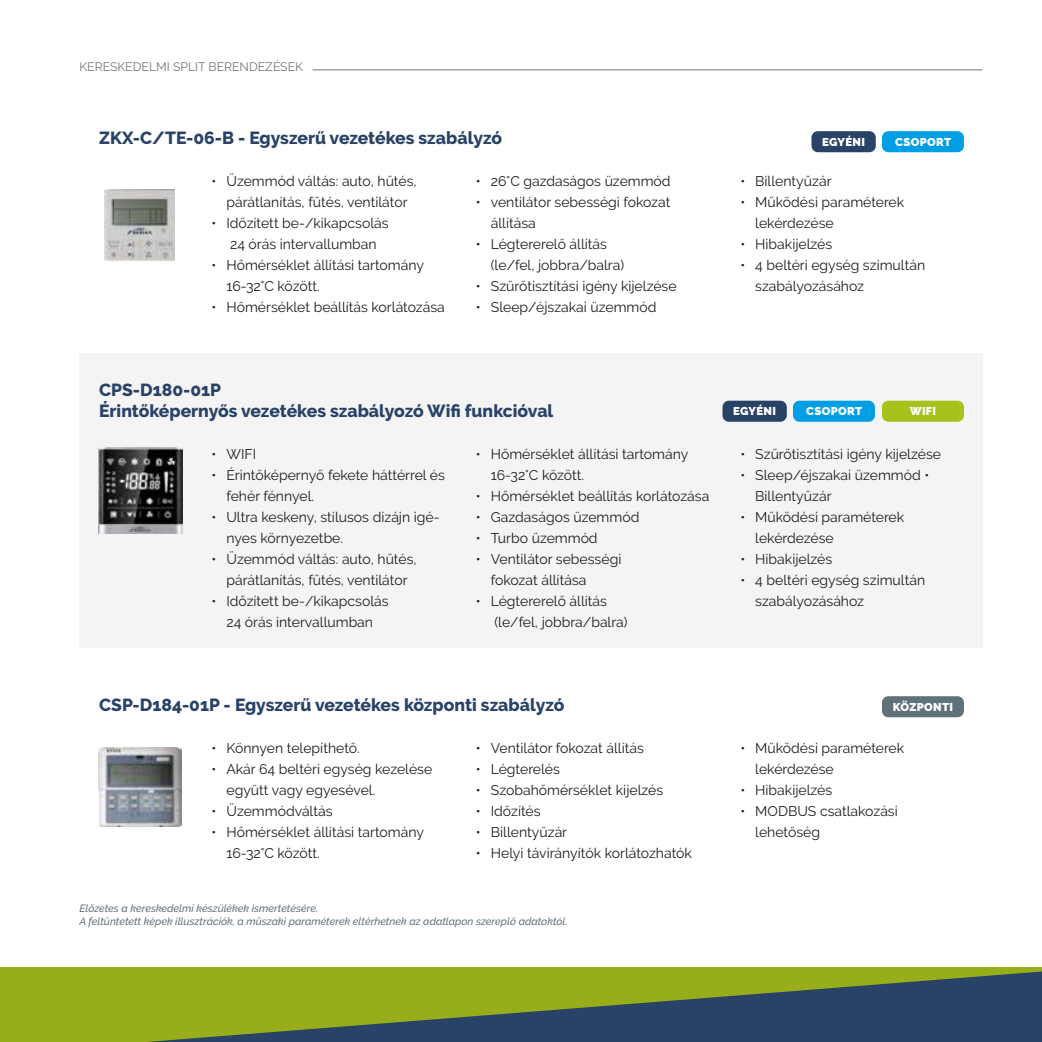
<style>
.page{position:relative;width:1042px;height:1042px;background:#fff}
.page>*{position:absolute;margin:0;border:0;box-sizing:border-box;transform-origin:0 0}
.t1{font:800 17.5px/21px "Raleway";color:#294267}
.t2{font:14px/21px "Raleway";color:#1d1d1b}
.t3{font:12.25px "Raleway";color:#72787a}
.t4{font:900 11.38px "Raleway";letter-spacing:.03em;color:#fff}
.t5{font:italic 500 10.5px/12.6px "Raleway";color:#617179}
</style>
<div class="page">
<hr style="left:313px;top:69px;width:669px;height:1px;background:#72787a">
<svg style="left:0;top:967px;width:1042px;height:75px;background:#6a8239"></svg>
<div style="left:79px;top:354px;width:903px;height:294px;background:#f4f4f4"></div>
<img style="left:104px;top:189px;width:71px;height:71px">
<img style="left:98px;top:448px;width:84px;height:85px">
<img style="left:99px;top:748px;width:82px;height:79px">
<div style="left:811px;top:131px;width:65px;height:21px;background:#294267;border-radius:6px"></div>
<div style="left:882px;top:131px;width:82px;height:21px;background:#009fe3;border-radius:6px"></div>
<div style="left:882px;top:696px;width:82px;height:21px;background:#617179;border-radius:6px"></div>
<div style="left:882px;top:401px;width:82px;height:21px;background:#a8c11c;border-radius:6px"></div>
<div style="left:722px;top:401px;width:65px;height:21px;background:#294267;border-radius:6px"></div>
<div style="left:793px;top:401px;width:82px;height:21px;background:#009fe3;border-radius:6px"></div>
<p class="t3" style="left:79px;top:60px;width:225px">KERESKEDELMI SPLIT BERENDEZÉSEK</p>
<p class="t1" style="left:99px;top:127px;width:404px">ZKX-C/TE-06-B - Egyszerű vezetékes szabályzó</p>
<p class="t4" style="left:822px;top:135px;width:44px">EGYÉNI</p>
<p class="t4" style="left:895px;top:135px;width:57px">CSOPORT</p>
<p class="t2" style="left:212px;top:170px;width:207px;text-align:center">• Üzemmód váltás: auto, hűtés, párátlanítás, fűtés, ventilátor</p>
<p class="t2" style="left:212px;top:212px;width:179px;text-align:center">• Időzített be-/kikapcsolás<br>24 órás intervallumban</p>
<p class="t2" style="left:226px;top:254px;width:199px;text-indent:-15px">• Hőmérséklet állítási tartomány<br>16-32°C között.</p>
<p class="t2" style="left:212px;top:296px;width:235px">• Hőmérséklet beállítás korlátozása</p>
<p class="t2" style="left:476px;top:170px;width:196px">• 26°C gazdaságos üzemmód</p>
<p class="t2" style="left:491px;top:191px;width:181px;text-indent:-15px">• ventilátor sebességi fokozat állítása</p>
<p class="t2" style="left:491px;top:233px;width:135px;text-indent:-15px">• Légtererelő állítás (le/fel, jobbra/balra)</p>
<p class="t2" style="left:476px;top:275px;width:202px">• Szűrőtisztítási igény kijelzése</p>
<p class="t2" style="left:476px;top:296px;width:182px">• Sleep/éjszakai üzemmód</p>
<p class="t2" style="left:740px;top:170px;width:93px">• Billentyűzár</p>
<p class="t2" style="left:755px;top:191px;width:150px;text-indent:-15px">• Működési paraméterek lekérdezése</p>
<p class="t2" style="left:740px;top:233px;width:93px">• Hibakijelzés</p>
<p class="t2" style="left:755px;top:254px;width:171px;text-indent:-15px">• 4 beltéri egység szimultán szabályozásához</p>
<p class="t1" style="left:99px;top:379px;width:456px">CPS-D180-01P<br>Érintőképernyős vezetékes szabályozó Wifi funkcióval</p>
<p class="t2" style="left:212px;top:443px;width:46px">• WIFI</p>
<p class="t2" style="left:226px;top:464px;width:220px;text-indent:-15px">• Érintőképernyő fekete háttérrel és fehér fénnyel.</p>
<p class="t2" style="left:226px;top:506px;width:215px;text-indent:-15px">• Ultra keskeny, stílusos dizájn igé&shy;nyes környezetbe.</p>
<p class="t2" style="left:212px;top:548px;width:207px;text-align:center">• Üzemmód váltás: auto, hűtés, párátlanítás, fűtés, ventilátor</p>
<p class="t2" style="left:212px;top:590px;width:179px;text-align:center">• Időzített be-/kikapcsolás<br>24 órás intervallumban</p>
<p class="t2" style="left:491px;top:443px;width:199px;text-indent:-15px">• Hőmérséklet állítási tartomány<br>16-32°C között.</p>
<p class="t2" style="left:476px;top:485px;width:235px">• Hőmérséklet beállítás korlátozása</p>
<p class="t2" style="left:476px;top:506px;width:165px">• Gazdaságos üzemmód</p>
<p class="t2" style="left:476px;top:527px;width:123px">• Turbo üzemmód</p>
<p class="t2" style="left:491px;top:548px;width:132px;text-indent:-15px">• Ventilátor sebességi fokozat állítása</p>
<p class="t2" style="left:494px;top:590px;width:135px;text-indent:-18px">• Légtererelő állítás (le/fel, jobbra/balra)</p>
<p class="t4" style="left:733px;top:404px;width:44px">EGYÉNI</p>
<p class="t4" style="left:806px;top:404px;width:57px">CSOPORT</p>
<p class="t4" style="left:909px;top:404px;width:28px">WIFI</p>
<p class="t2" style="left:740px;top:443px;width:202px">• Szűrőtisztítási igény kijelzése</p>
<p class="t2" style="left:755px;top:464px;width:176px;text-indent:-15px">• Sleep/éjszakai üzemmód •<br>Billentyűzár</p>
<p class="t2" style="left:755px;top:506px;width:150px;text-indent:-15px">• Működési paraméterek lekérdezése</p>
<p class="t2" style="left:740px;top:548px;width:93px">• Hibakijelzés</p>
<p class="t2" style="left:755px;top:569px;width:171px;text-indent:-15px">• 4 beltéri egység szimultán szabályozásához</p>
<p class="t1" style="left:99px;top:694px;width:467px">CSP-D184-01P - Egyszerű vezetékes központi szabályzó</p>
<p class="t4" style="left:893px;top:700px;width:62px">KÖZPONTI</p>
<p class="t2" style="left:212px;top:737px;width:150px">• Könnyen telepíthető.</p>
<p class="t2" style="left:226px;top:758px;width:207px;text-indent:-15px">• Akár 64 beltéri egység kezelése együtt vagy egyesével.</p>
<p class="t2" style="left:212px;top:800px;width:122px">• Üzemmódváltás</p>
<p class="t2" style="left:226px;top:821px;width:199px;text-indent:-15px">• Hőmérséklet állítási tartomány<br>16-32°C között.</p>
<p class="t2" style="left:476px;top:737px;width:169px">• Ventilátor fokozat állítás</p>
<p class="t2" style="left:476px;top:758px;width:85px">• Légterelés</p>
<p class="t2" style="left:476px;top:779px;width:189px">• Szobahőmérséklet kijelzés</p>
<p class="t2" style="left:476px;top:800px;width:66px">• Időzítés</p>
<p class="t2" style="left:476px;top:821px;width:93px">• Billentyűzár</p>
<p class="t2" style="left:476px;top:842px;width:217px">• Helyi távirányítók korlátozhatók</p>
<p class="t5" style="left:79px;top:902px;width:490px">Előzetes a kereskedelmi készülékek ismertetésére.<br>A feltüntetett képek illusztrációk, a műszaki paraméterek eltérhetnek az adatlapon szereplő adatoktól.</p>
<p class="t2" style="left:755px;top:737px;width:150px;text-indent:-15px">• Működési paraméterek lekérdezése</p>
<p class="t2" style="left:740px;top:779px;width:93px">• Hibakijelzés</p>
<p class="t2" style="left:755px;top:800px;width:144px;text-indent:-15px">• MODBUS csatlakozási lehetőség</p>
</div>
